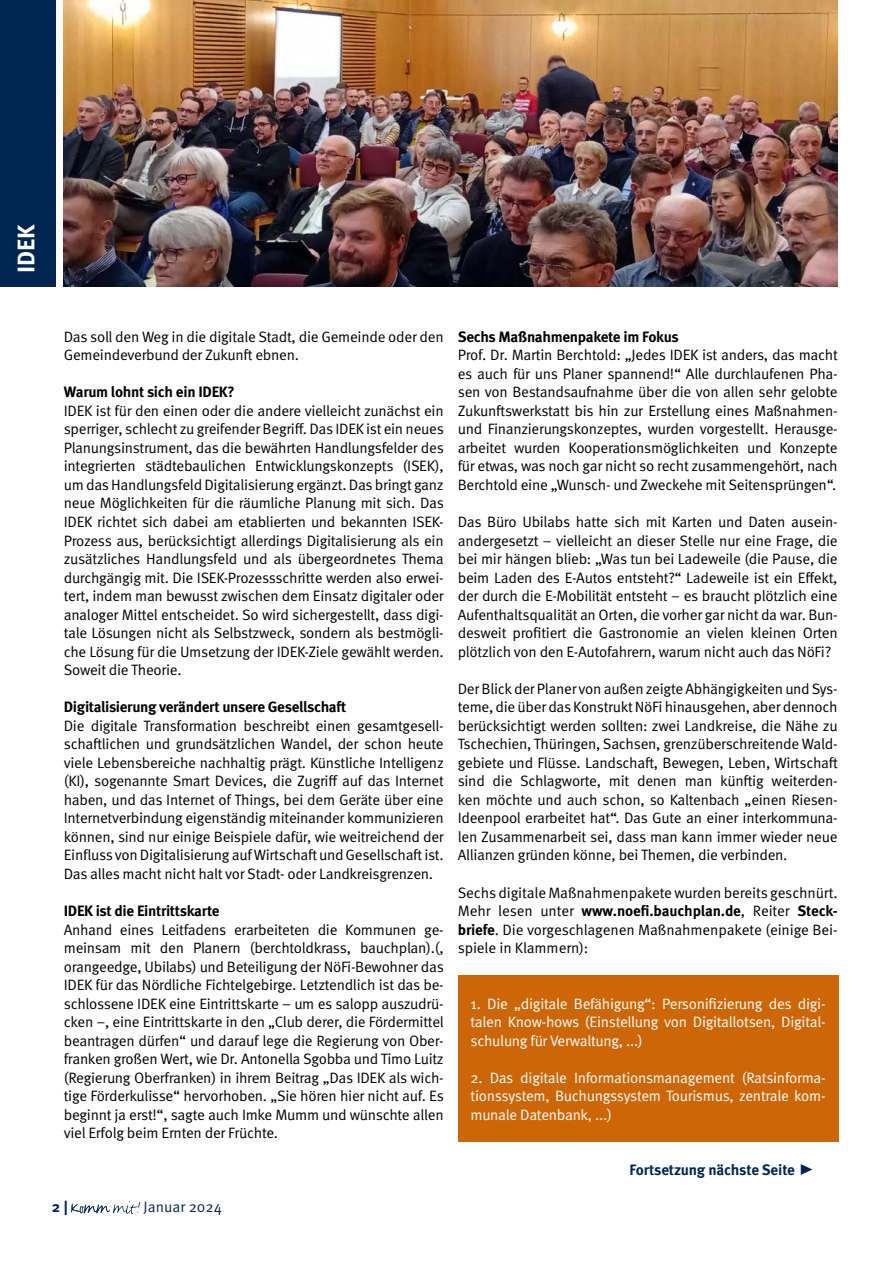
<style>
.page{position:relative;width:893px;height:1263px;background:#fff}
.page>*{position:absolute;margin:0;border:0;box-sizing:border-box;transform-origin:0 0}
.Headline_Titel{font:700 24px "Meta Pro";color:#fff}
.t1{font:15px/18.5px "Meta Pro Norm";letter-spacing:-.02em;color:#000;text-align:justify}
.t2{font:15px/18.5px "Meta Pro Norm";letter-spacing:-.02em;color:#fff;text-align:justify}
.t3{font:700 15px "Meta Pro";letter-spacing:-.02em;color:#000}
.Fußzeile{font:700 15px "Meta Pro";letter-spacing:-.015em;color:#002550}
.Fußzeile-2{font:15px "Meta Pro Norm";color:#002550}
.s1{font-family:"Meta Pro";font-weight:700}
.s2{font-family:"Meta Pro Norm";font-weight:400;font-size:30px}
</style>
<div class="page">
<svg style="left:71px;top:1201px;width:69px;height:13px"></svg>
<div style="left:0;top:0;width:55px;height:286px;background:#002550"></div>
<img style="left:64px;top:0;width:774px;height:286px">
<div style="left:458px;top:975px;width:380px;height:166px;background:#cd6607"></div>
<p class="Headline_Titel" style="left:7px;top:273px;width:51px;rotate:-90deg">IDEK</p>
<p class="t1" style="left:64px;top:326px;width:381px">Das soll den Weg in die digitale Stadt, die Gemeinde oder den<br>Gemeindeverbund der Zukunft ebnen.</p>
<p class="t3" style="left:64px;top:380px;width:173px">Warum lohnt sich ein IDEK?</p>
<p class="t1" style="left:64px;top:400px;width:382px">IDEK ist für den einen oder die andere vielleicht zunächst ein sperriger, schlecht zu greifender Begriff. Das IDEK ist ein neues Planungsinstrument, das die bewährten Handlungsfelder des integrierten städtebaulichen Entwicklungskonzepts (ISEK), um das Handlungsfeld Digitalisierung ergänzt. Das bringt ganz neue Möglichkeiten für die räumliche Planung mit sich. Das IDEK richtet sich dabei am etablierten und bekannten ISEK-Prozess aus, berücksichtigt allerdings Digitalisierung als ein zusätzliches Handlungsfeld und als übergeordnetes Thema durchgängig mit. Die ISEK-Prozessschritte werden also erwei&shy;tert, indem man bewusst zwischen dem Einsatz digitaler oder analoger Mittel entscheidet. So wird sichergestellt, dass digi&shy;tale Lösungen nicht als Selbstzweck, sondern als bestmögli&shy;che Lösung für die Umsetzung der IDEK-Ziele gewählt werden.<br>Soweit die Theorie.</p>
<p class="t3" style="left:64px;top:695px;width:284px">Digitalisierung verändert unsere Gesellschaft</p>
<p class="t1" style="left:64px;top:715px;width:382px">Die digitale Transformation beschreibt einen gesamtgesell&shy;schaftlichen und grundsätzlichen Wandel, der schon heute viele Lebensbereiche nachhaltig prägt. Künstliche Intelligenz (KI), sogenannte Smart Devices, die Zugriff auf das Internet haben, und das Internet of Things, bei dem Geräte über eine Internetverbindung eigenständig miteinander kommunizieren können, sind nur einige Beispiele dafür, wie weitreichend der Einfluss von Digitalisierung auf Wirtschaft und Gesellschaft ist.<br>Das alles macht nicht halt vor Stadt- oder Landkreisgrenzen.</p>
<p class="t3" style="left:64px;top:899px;width:157px">IDEK ist die Eintrittskarte</p>
<p class="t1" style="left:64px;top:919px;width:382px">Anhand eines Leitfadens erarbeiteten die Kommunen ge&shy;meinsam mit den Planern (berchtoldkrass, bauchplan).(, orangeedge, Ubilabs) und Beteiligung der NöFi-Bewohner das IDEK für das Nördliche Fichtelgebirge. Letztendlich ist das be&shy;schlossene IDEK eine Eintrittskarte − um es salopp auszudrü&shy;cken −, eine Eintrittskarte in den „Club derer, die Fördermittel beantragen dürfen“ und darauf lege die Regierung von Ober&shy;franken großen Wert, wie Dr. Antonella Sgobba und Timo Luitz (Regierung Oberfranken) in ihrem Beitrag „Das IDEK als wich&shy;tige Förderkulisse“ hervorhoben. „Sie hören hier nicht auf. Es beginnt ja erst!“, sagte auch Imke Mumm und wünschte allen viel Erfolg beim Ernten der Früchte.</p>
<p class="Fußzeile" style="left:52px;top:1195px;width:18px">2 |</p>
<p class="Fußzeile-2" style="left:144px;top:1196px;width:80px">Januar 2024</p>
<p class="t3" style="left:458px;top:325px;width:223px">Sechs Maßnahmenpakete im Fokus</p>
<p class="t1" style="left:458px;top:345px;width:382px">Prof. Dr. Martin Berchtold: „Jedes IDEK ist anders, das macht es auch für uns Planer spannend!“ Alle durchlaufenen Pha&shy;sen von Bestandsaufnahme über die von allen sehr gelobte Zukunftswerkstatt bis hin zur Erstellung eines Maßnahmen&shy;und Finanzierungskonzeptes, wurden vorgestellt. Herausge&shy;arbeitet wurden Kooperationsmöglichkeiten und Konzepte für etwas, was noch gar nicht so recht zusammengehört, nach Berchtold eine „Wunsch- und Zweckehe mit Seitensprüngen“.</p>
<p class="t1" style="left:458px;top:512px;width:381px">Das Büro Ubilabs hatte sich mit Karten und Daten ausein&shy;andergesetzt – vielleicht an dieser Stelle nur eine Frage, die bei mir hängen blieb: „Was tun bei Ladeweile (die Pause, die beim Laden des E-Autos entsteht?“ Ladeweile ist ein Effekt, der durch die E-Mobilität entsteht – es braucht plötzlich eine Aufenthaltsqualität an Orten, die vorher gar nicht da war. Bun&shy;desweit profitiert die Gastronomie an vielen kleinen Orten plötzlich von den E-Autofahrern, warum nicht auch das NöFi?</p>
<p class="t1" style="left:458px;top:678px;width:382px">Der Blick der Planer von außen zeigte Abhängigkeiten und Sys&shy;teme, die über das Konstrukt NöFi hinausgehen, aber dennoch berücksichtigt werden sollten: zwei Landkreise, die Nähe zu Tschechien, Thüringen, Sachsen, grenzüberschreitende Wald&shy;gebiete und Flüsse. Landschaft, Bewegen, Leben, Wirtschaft sind die Schlagworte, mit denen man künftig weiterden&shy;ken möchte und auch schon, so Kaltenbach „einen Riesen-Ideenpool erarbeitet hat“. Das Gute an einer interkommuna&shy;len Zusammenarbeit sei, dass man kann immer wieder neue Allianzen gründen könne, bei Themen, die verbinden.</p>
<p class="t1" style="left:458px;top:882px;width:381px">Sechs digitale Maßnahmenpakete wurden bereits geschnürt.<br>Mehr lesen unter <span class="s1">www.noefi.bauchplan.de</span>, Reiter <span class="s1">Steck&shy;briefe</span>. Die vorgeschlagenen Maßnahmenpakete (einige Bei&shy;spiele in Klammern):</p>
<p class="t2" style="left:470px;top:993px;width:357px">1. Die „digitale Befähigung“: Personifizierung des digi&shy;talen Know-hows (Einstellung von Digitallotsen, Digital&shy;schulung für Verwaltung, ...)</p>
<p class="t2" style="left:470px;top:1067px;width:357px">2. Das digitale Informationsmanagement (Ratsinforma&shy;tionssystem, Buchungssystem Tourismus, zentrale kom&shy;munale Datenbank, ...)</p>
<p class="Fußzeile" style="left:629px;top:1158px;width:186px">Fortsetzung nächste Seite <span class="s2">▸</span></p>
</div>
